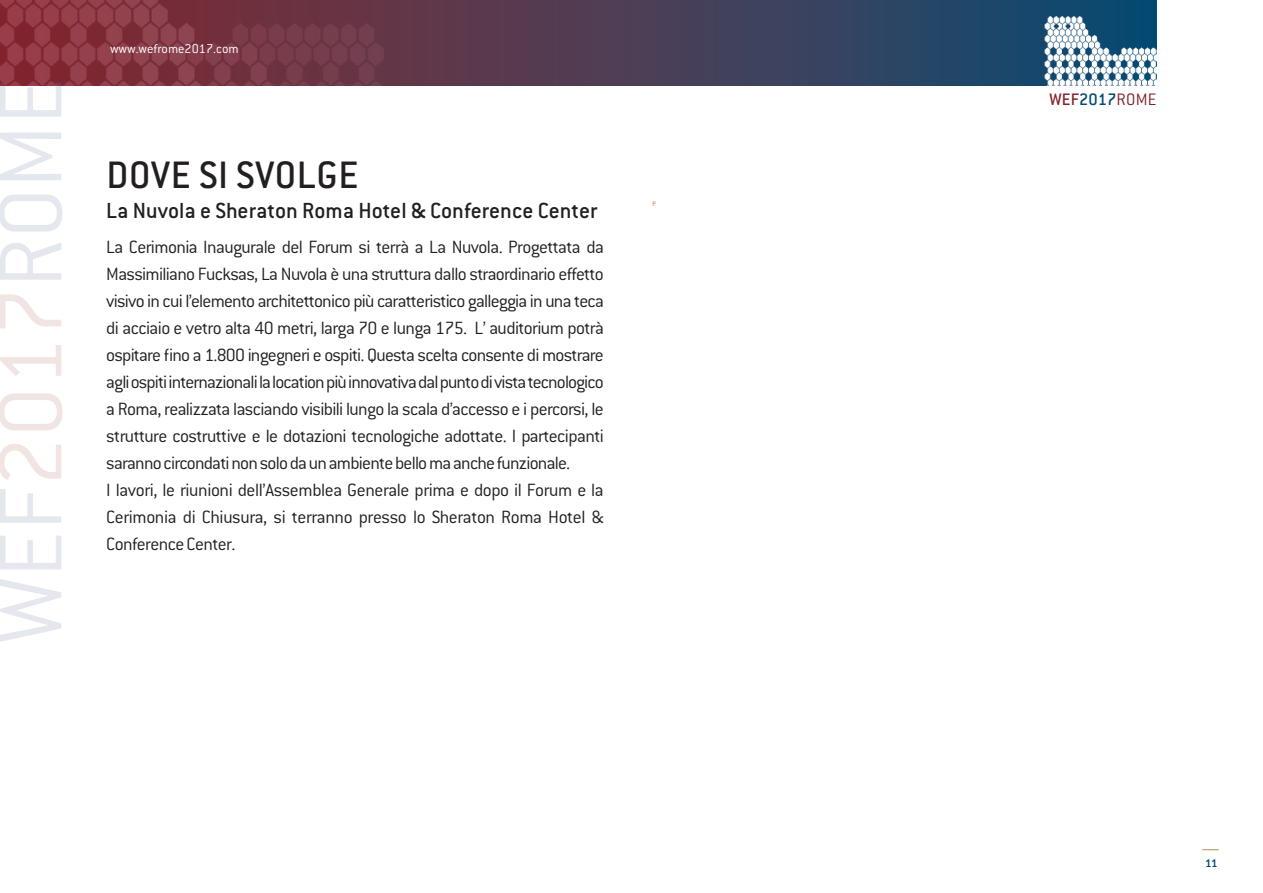
<style>
.page{position:relative;width:1263px;height:893px;background:#fff}
.page>*{position:absolute;margin:0;border:0;box-sizing:border-box;transform-origin:0 0}
.t1{font:300 97.5px "Conduit ITC";color:rgb(122 138 167/.2)}
.t2{font:500 42px "Conduit ITC";letter-spacing:.015em;color:#231f20}
.t3{font:500 24px "Conduit ITC";color:#231f20}
.t4{font:300 19.5px/27px "Conduit ITC";letter-spacing:-.035em;color:#231f20}
.t5{font:500 18.3px "Conduit ITC";letter-spacing:.005em;color:#024a72}
.t6{font:300 13.95px "Conduit ITC";color:#fff}
.t7{font:700 10.5px "Lato";color:#024a72}
.t8{font:6px "Helvetica";color:#d07a38}
.s1{color:rgb(180 127 117/.2)}
.s2{color:#82222c}
.s3{font-weight:300;color:#82222c}
</style>
<div class="page">
<svg style="left:1202px;top:849px;width:17px;height:1px"></svg>
<svg style="left:433px;top:0;width:724px;height:85px;background:#3d405b"></svg>
<img style="left:0;top:0;width:433px;height:85px">
<img style="left:1022px;top:17px;width:135px;height:68px">
<h1 class="t1" style="left:-22px;top:643px;width:567px;rotate:-90deg">WEF<span class="s1">2017</span>ROME</h1>
<p class="t6" style="left:110px;top:41px;width:130px">www.wefrome2017.com</p>
<h2 class="t2" style="left:107px;top:151px;width:254px">DOVE SI SVOLGE</h2>
<p class="t3" style="left:106px;top:197px;width:493px">La Nuvola e Sheraton Roma Hotel &amp; Conference Center</p>
<p class="t4" style="left:106px;top:233px;width:499px">La Cerimonia Inaugurale del Forum si terrà a La Nuvola. Progettata da Massimiliano Fucksas, La Nuvola è una struttura dallo straordinario effetto visivo in cui l’elemento architettonico più caratteristico galleggia in una teca di acciaio e vetro alta 40 metri, larga 70 e lunga 175. L’ auditorium potrà ospitare fino a 1.800 ingegneri e ospiti. Questa scelta consente di mostrare agli ospiti internazionali la location più innovativa dal punto di vista tecnologico a Roma, realizzata lasciando visibili lungo la scala d’accesso e i percorsi, le strutture costruttive e le dotazioni tecnologiche adottate. I partecipanti saranno circondati non solo da un ambiente bello ma anche funzionale.<br>I lavori, le riunioni dell’Assemblea Generale prima e dopo il Forum e la Cerimonia di Chiusura, si terranno presso lo Sheraton Roma Hotel &amp; Conference Center.</p>
<p class="t8" style="left:652px;top:200px;width:5px">F</p>
<p class="t5" style="left:1049px;top:89px;width:109px"><span class="s2">WEF</span>2017<span class="s3">ROME</span></p>
<p class="t7" style="left:1205px;top:857px;width:14px">11</p>
</div>
